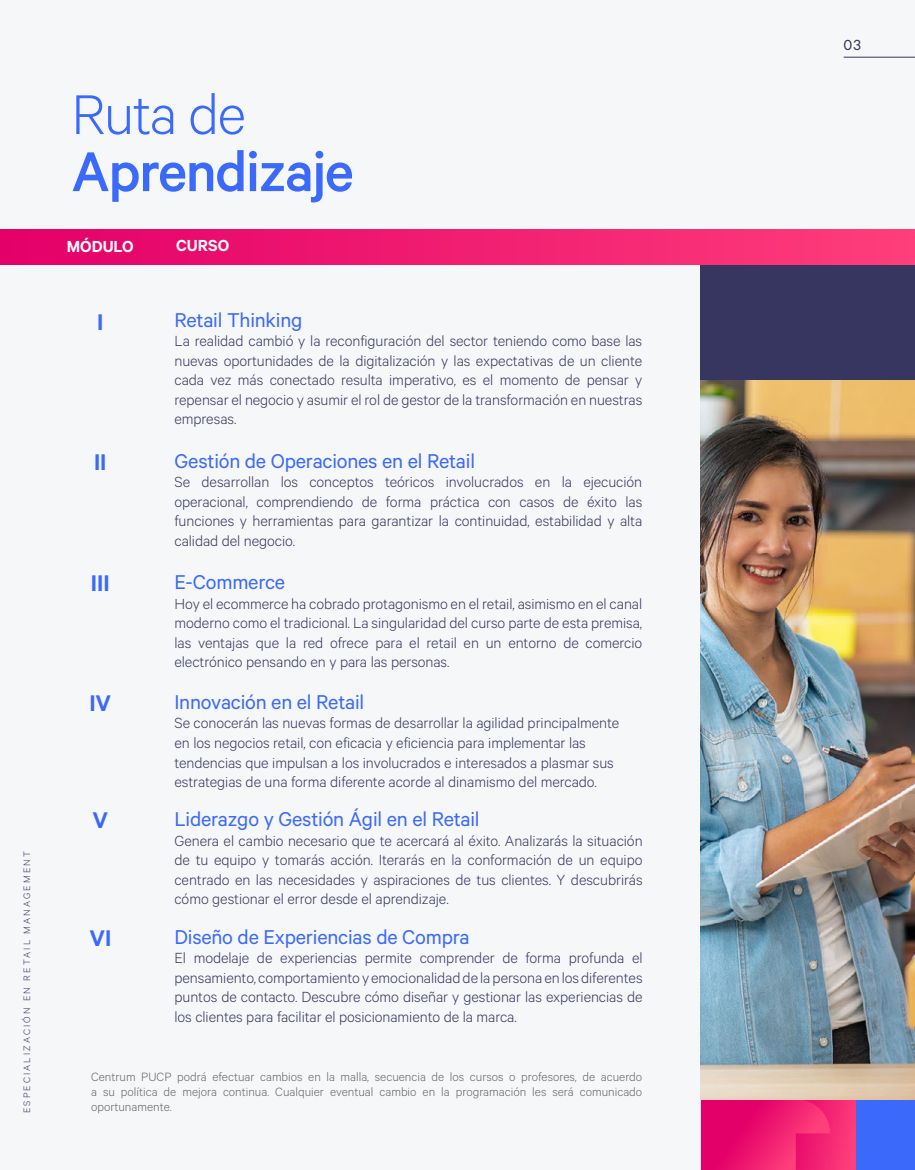
<style>
.page{position:relative;width:915px;height:1170px;background:#fff}
.page>*{position:absolute;margin:0;border:0;box-sizing:border-box;transform-origin:0 0}
.t1{font:500 63px "Calibre";letter-spacing:-.025em;color:#3b69fa}
.t2{font:300 63px "Calibre";letter-spacing:-.025em;color:#3b69fa}
.t3{font:600 25.5px "Calibre";color:#3b69fa}
.t4{font:22.5px "Calibre";letter-spacing:-.01em;color:#3b69fa}
.t5{font:600 18px "Calibre";color:#fff}
.t6{font:300 16.5px/19.5px "Calibre";letter-spacing:-.005em;color:#363661;text-align:justify}
.t7{font:16.5px "Calibre";color:#363661}
.t8{font:300 13.5px/15px "Calibre";color:#666;text-align:justify}
.t9{font:300 10.5px "Calibre";letter-spacing:.2em;color:#363661}
</style>
<div class="page">
<div style="left:0;top:0;width:914px;height:1169px;background:#f6f7f9"></div>
<hr style="left:843px;top:57px;width:71px;height:1px;background:#363661">
<div style="left:740px;top:1099px;width:116px;height:70px;background:linear-gradient(to bottom,#f72d76,#fc3879)"></div>
<svg style="left:700px;top:1099px;width:129px;height:70px;background:#ec1870"></svg>
<div style="left:700px;top:246px;width:214px;height:134px;background:#363661"></div>
<div style="left:0;top:229px;width:914px;height:35px;background:linear-gradient(to right,#e30069,#fe3e7b)"></div>
<div style="left:856px;top:1099px;width:58px;height:70px;background:#3b69fa"></div>
<img style="left:700px;top:380px;width:214px;height:719px">
<p class="t9" style="left:21px;top:1113px;width:263px;rotate:-90deg">ESPECIALIZACIÓN EN RETAIL MANAGEMENT</p>
<h1 class="t2" style="left:71px;top:78px;width:176px">Ruta de</h1>
<h1 class="t1" style="left:71px;top:135px;width:284px">Aprendizaje</h1>
<p class="t5" style="left:67px;top:236px;width:68px">MÓDULO</p>
<p class="t5" style="left:176px;top:235px;width:55px">CURSO</p>
<h2 class="t3" style="left:97px;top:306px;width:8px">I</h2>
<h3 class="t4" style="left:174px;top:306px;width:129px">Retail Thinking</h3>
<p class="t6" style="left:174px;top:330px;width:469px">La realidad cambió y la reconfiguración del sector teniendo como base las nuevas oportunidades de la digitalización y las expectativas de un cliente cada vez más conectado resulta imperativo, es el momento de pensar y repensar el negocio y asumir el rol de gestor de la transformación en nuestras empresas.</p>
<h2 class="t3" style="left:94px;top:446px;width:14px">II</h2>
<h3 class="t4" style="left:174px;top:447px;width:302px">Gestión de Operaciones en el Retail</h3>
<p class="t6" style="left:174px;top:471px;width:469px">Se desarrollan los conceptos teóricos involucrados en la ejecución operacional, comprendiendo de forma práctica con casos de éxito las funciones y herramientas para garantizar la continuidad, estabilidad y alta calidad del negocio.</p>
<h2 class="t3" style="left:91px;top:567px;width:20px">III</h2>
<h3 class="t4" style="left:174px;top:569px;width:112px">E-Commerce</h3>
<p class="t6" style="left:174px;top:593px;width:469px">Hoy el ecommerce ha cobrado protagonismo en el retail, asimismo en el canal moderno como el tradicional. La singularidad del curso parte de esta premisa, las ventajas que la red ofrece para el retail en un entorno de comercio electrónico pensando en y para las personas.</p>
<h2 class="t3" style="left:89px;top:687px;width:23px">IV</h2>
<h3 class="t4" style="left:174px;top:688px;width:191px">Innovación en el Retail</h3>
<p class="t6" style="left:174px;top:712px;width:446px;text-align:left">Se conocerán las nuevas formas de desarrollar la agilidad principalmente en los negocios retail, con eficacia y eficiencia para implementar las tendencias que impulsan a los involucrados e interesados a plasmar sus estrategias de una forma diferente acorde al dinamismo del mercado.</p>
<h2 class="t3" style="left:92px;top:805px;width:17px">V</h2>
<h3 class="t4" style="left:174px;top:806px;width:306px">Liderazgo y Gestión Ágil en el Retail</h3>
<p class="t6" style="left:174px;top:830px;width:469px">Genera el cambio necesario que te acercará al éxito. Analizarás la situación de tu equipo y tomarás acción. Iterarás en la conformación de un equipo centrado en las necesidades y aspiraciones de tus clientes. Y descubrirás cómo gestionar el error desde el aprendizaje.</p>
<h2 class="t3" style="left:89px;top:922px;width:23px">VI</h2>
<h3 class="t4" style="left:174px;top:923px;width:296px">Diseño de Experiencias de Compra</h3>
<p class="t6" style="left:174px;top:947px;width:469px">El modelaje de experiencias permite comprender de forma profunda el pensamiento, comportamiento y emocionalidad de la persona en los diferentes puntos de contacto. Descubre cómo diseñar y gestionar las experiencias de los clientes para facilitar el posicionamiento de la marca.</p>
<p class="t8" style="left:91px;top:1068px;width:552px">Centrum PUCP podrá efectuar cambios en la malla, secuencia de los cursos o profesores, de acuerdo a su política de mejora continua. Cualquier eventual cambio en la programación les será comunicado oportunamente.</p>
<p class="t7" style="left:843px;top:36px;width:19px">03</p>
</div>
